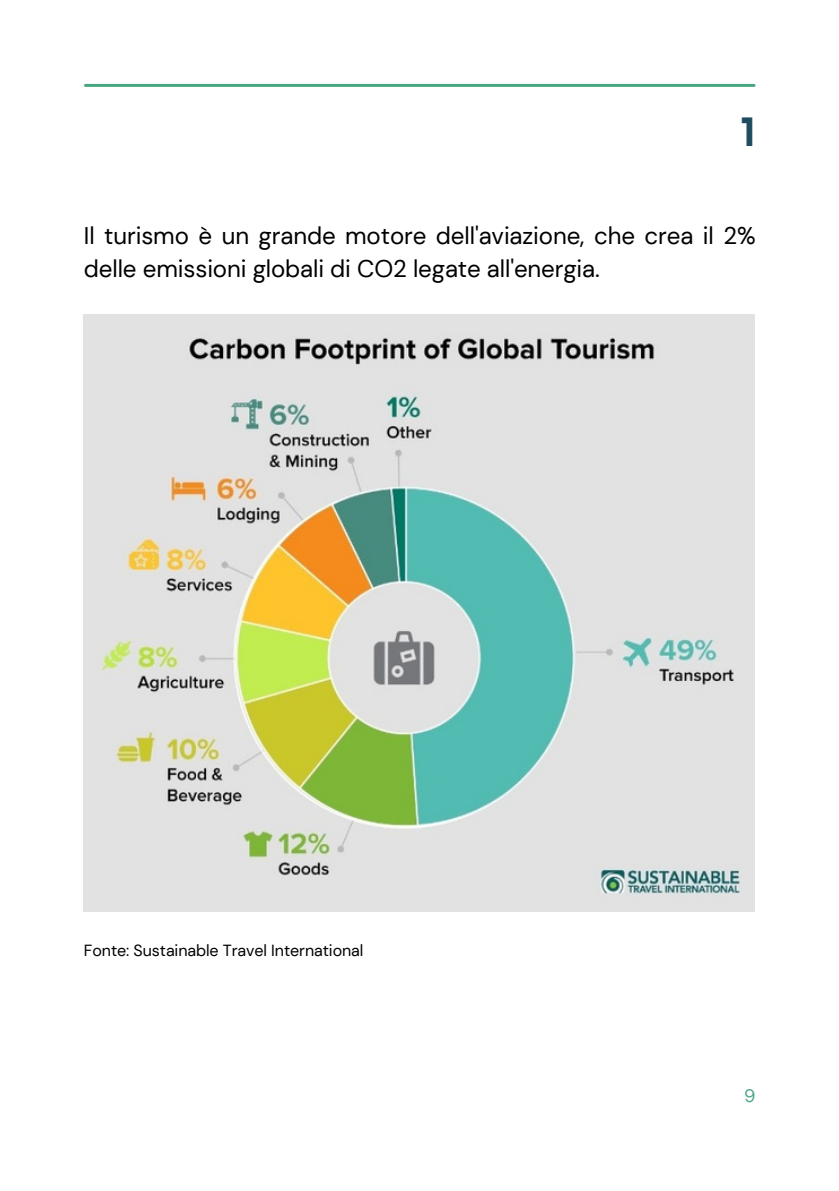
<style>
.page{position:relative;width:839px;height:1191px;background:#fff}
.page>*{position:absolute;margin:0;border:0;box-sizing:border-box;transform-origin:0 0}
.t1{font:900 40px "Lovelo";color:#204c5f}
.t2{font:24px/33px "DM Sans";letter-spacing:-.005em;color:#000}
.t3{font:18px "DM Sans";color:#47a781}
.t4{font:16px "DM Sans";letter-spacing:-.005em;color:#000}
</style>
<div class="page">
<hr style="left:85px;top:84px;width:669px;height:3px;background:#47a781">
<img style="left:84px;top:314px;width:670px;height:597px">
<h1 class="t1" style="left:740px;top:116px;width:16px">1</h1>
<p class="t2" style="left:84px;top:219px;width:673px">Il turismo è un grande motore dell'aviazione, che crea il 2% delle emissioni globali di CO2 legate all'energia.</p>
<p class="t4" style="left:84px;top:941px;width:281px">Fonte: Sustainable Travel International</p>
<p class="t3" style="left:744px;top:1085px;width:13px">9</p>
</div>
